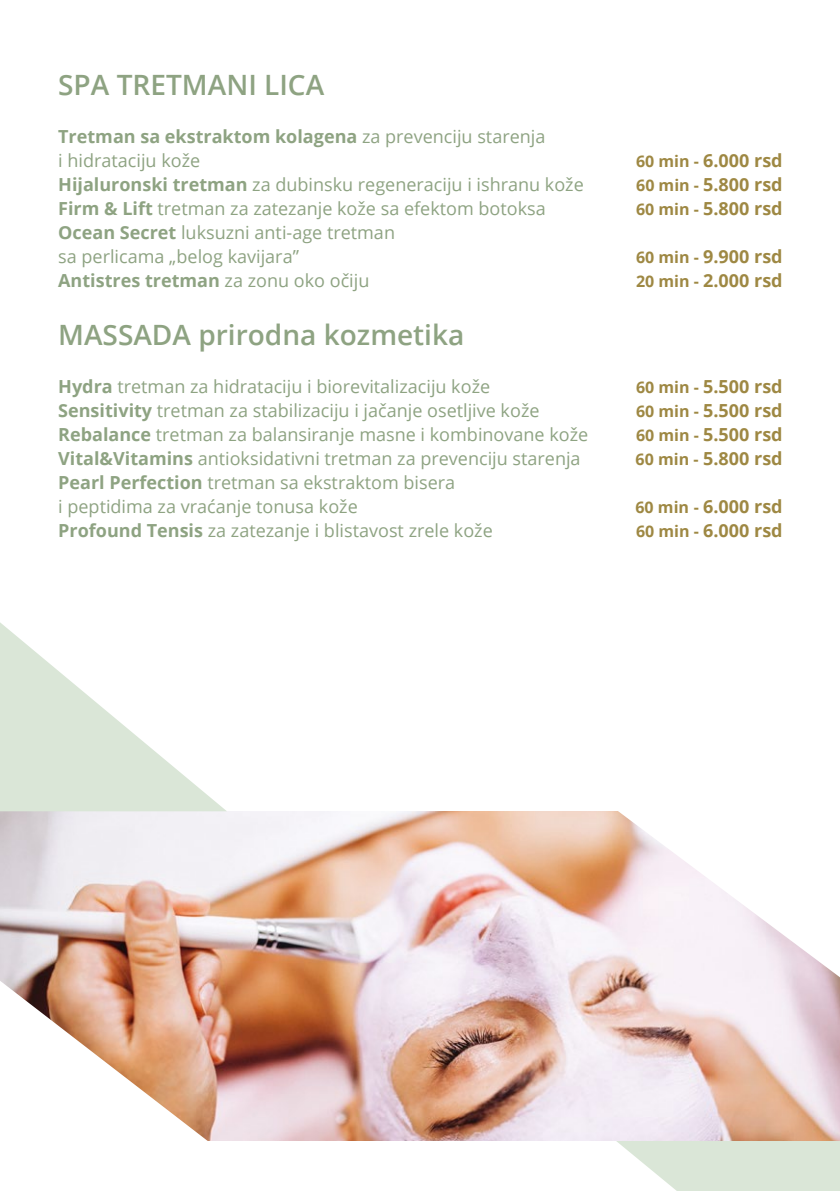
<style>
.page{position:relative;width:840px;height:1191px;background:#fff}
.page>*{position:absolute;margin:0;border:0;box-sizing:border-box;transform-origin:0 0}
.t1{font:600 28px "Open Sans";color:#8ea382}
.t2{font:18px/24px "Open Sans";color:#8ea382}
.t3{font:700 18px "Open Sans";color:#9e8843}
.t4{font:700 18px "Open Sans";color:#8ea382}
.s1{font-weight:700}
.s2{font-size:16px}
.s3{font-weight:400}
</style>
<div class="page">
<svg style="left:615px;top:1140px;width:224px;height:51px;background:#dfe8db"></svg>
<img style="left:0;top:811px;width:839px;height:329px">
<svg style="left:613px;top:811px;width:226px;height:166px"></svg>
<svg style="left:0;top:980px;width:231px;height:161px"></svg>
<svg style="left:0;top:622px;width:226px;height:189px;fill:#dde8da"></svg>
<h1 class="t1" style="left:58px;top:66px;width:267px">SPA TRETMANI LICA</h1>
<p class="t2" style="left:58px;top:124px;width:488px"><span class="s1">Tretman sa ekstraktom kolagena</span> za prevenciju starenja i hidrataciju kože</p>
<p class="t3" style="left:635px;top:148px;width:148px"><span class="s2">60 min -</span> 6.000 rsd</p>
<p class="t2" style="left:58px;top:172px;width:527px"><span class="s1">Hijaluronski tretman</span> za dubinsku regeneraciju i ishranu kože</p>
<p class="t3" style="left:635px;top:172px;width:148px"><span class="s2">60 min -</span> 5.800 rsd</p>
<p class="t2" style="left:58px;top:196px;width:489px"><span class="s1">Firm &amp; Lift</span> tretman za zatezanje kože sa efektom botoksa</p>
<p class="t3" style="left:635px;top:196px;width:148px"><span class="s2">60 min -</span> 5.800 rsd</p>
<p class="t2" style="left:58px;top:220px;width:338px"><span class="s1">Ocean Secret</span> luksuzni anti-age tretman sa perlicama „belog kavijara”</p>
<p class="t3" style="left:635px;top:244px;width:148px"><span class="s2">60 min -</span> 9.900 rsd</p>
<p class="t4" style="left:58px;top:268px;width:312px">Antistres tretman <span class="s3">za zonu oko očiju</span></p>
<p class="t3" style="left:635px;top:268px;width:148px"><span class="s2">20 min -</span> 2.000 rsd</p>
<h1 class="t1" style="left:58px;top:315px;width:407px">MASSADA prirodna kozmetika</h1>
<p class="t2" style="left:58px;top:374px;width:433px"><span class="s1">Hydra</span> tretman za hidrataciju i biorevitalizaciju kože</p>
<p class="t3" style="left:635px;top:373px;width:148px"><span class="s2">60 min -</span> 5.500 rsd</p>
<p class="t2" style="left:58px;top:398px;width:482px"><span class="s1">Sensitivity</span> tretman za stabilizaciju i jačanje osetljive kože</p>
<p class="t3" style="left:635px;top:397px;width:148px"><span class="s2">60 min -</span> 5.500 rsd</p>
<p class="t2" style="left:58px;top:422px;width:531px"><span class="s1">Rebalance</span> tretman za balansiranje masne i kombinovane kože</p>
<p class="t3" style="left:635px;top:421px;width:148px"><span class="s2">60 min -</span> 5.500 rsd</p>
<p class="t2" style="left:58px;top:446px;width:523px"><span class="s1">Vital&amp;Vitamins</span> antioksidativni tretman za prevenciju starenja</p>
<p class="t3" style="left:635px;top:445px;width:148px"><span class="s2">60 min -</span> 5.800 rsd</p>
<p class="t2" style="left:58px;top:470px;width:398px"><span class="s1">Pearl Perfection</span> tretman sa ekstraktom bisera i peptidima za vraćanje tonusa kože</p>
<p class="t3" style="left:635px;top:493px;width:149px"><span class="s2">60 min -</span> 6.000 rsd</p>
<p class="t2" style="left:58px;top:518px;width:436px"><span class="s1">Profound Tensis</span> za zatezanje i blistavost zrele kože</p>
<p class="t3" style="left:635px;top:517px;width:148px"><span class="s2">60 min -</span> 6.000 rsd</p>
</div>
